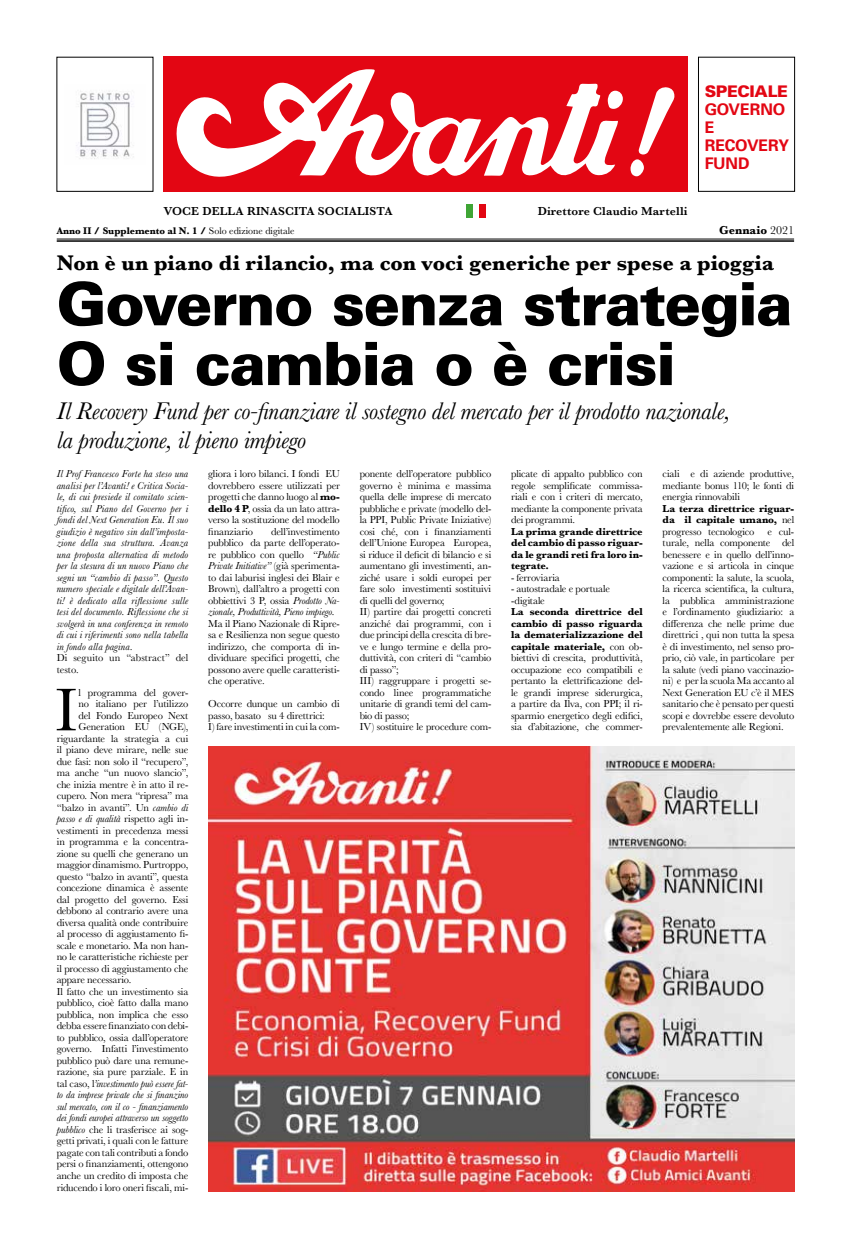
<style>
.page{position:relative;width:851px;height:1248px;background:#fff}
.page>*{position:absolute;margin:0;border:0;box-sizing:border-box;transform-origin:0 0}
.t1{font:62.6px "Baskerville";color:#000}
.t2{font:900 59.7px/59.7px "Univers";letter-spacing:-.025em;color:#000}
.t3{font:italic 25px/29px "Baskerville";letter-spacing:-.01em;color:#000}
.t4{font:700 22px "Baskerville";letter-spacing:-.005em;color:#000}
.t5{font:700 16px/18px "Univers";letter-spacing:-.01em;color:#e30613}
.t6{font:900 16px "Univers";letter-spacing:-.02em;color:#e30613}
.t7{font:600 12px "Baskerville";letter-spacing:.01em;color:#000}
.t8{font:700 12px "Baskerville";color:#000}
.t9{font:10.5px/11.5px "Baskerville";letter-spacing:-.015em;color:#000;text-align:justify}
.t10{font:italic 10.5px/11.5px "Baskerville";letter-spacing:-.005em;color:#000;text-align:justify}
.t11{font:700 10.5px/11.5px "Baskerville";letter-spacing:-.01em;color:#000;text-align:justify}
.t12{font:10.5px/11.5px "Baskerville";letter-spacing:.005em;color:#000}
.t13{font:700 10px "Baskerville";color:#000}
.s1{font-weight:400}
.s2{font-style:italic}
.s3{font-style:normal}
.s4{font-weight:700}
</style>
<div class="page">
<div style="left:163px;top:57px;width:524px;height:135px;background:#e30613"></div>
<svg style="left:176px;top:69px;width:498px;height:108px"></svg>
<hr style="left:57px;top:239px;width:737px;height:1px;background:#000">
<hr style="left:57px;top:240px;width:737px;height:2px;background:#000">
<div style="left:466px;top:204px;width:7px;height:13px;background:#3fa535"></div>
<div style="left:479px;top:204px;width:7px;height:13px;background:#e20612"></div>
<img style="left:76px;top:91px;width:58px;height:68px">
<img style="left:208px;top:746px;width:586px;height:445px">
<p class="t7" style="left:163px;top:203px;width:231px">VOCE DELLA RINASCITA SOCIALISTA</p>
<p class="t7" style="left:537px;top:203px;width:151px">Direttore Claudio Martelli</p>
<h3 class="t6" style="left:704px;top:81px;width:85px">SPECIALE</h3>
<h3 class="t5" style="left:704px;top:100px;width:86px">GOVERNO<br>E<br>RECOVERY<br>FUND</h3>
<p class="t13" style="left:57px;top:223px;width:239px">Anno II / Supplemento al N. 1 / <span class="s1">Solo edizione digitale</span></p>
<p class="t8" style="left:719px;top:221px;width:76px">Gennaio <span class="s1">2021</span></p>
<h3 class="t4" style="left:57px;top:247px;width:719px">Non è un piano di rilancio, ma con voci generiche per spese a pioggia</h3>
<h2 class="t2" style="left:57px;top:274px;width:737px">Governo senza strategia<br>O si cambia o è crisi</h2>
<h3 class="t3" style="left:57px;top:396px;width:675px">Il Recovery Fund per co-finanziare il sostegno del mercato per il prodotto nazionale, la produzione, il pieno impiego</h3>
<p class="t10" style="left:57px;top:468px;width:133px">Il Prof Francesco Forte ha steso una analisi per l’Avanti! e Critica Socia&shy;le, di cui presiede il comitato scien&shy;tifico, sul Piano del Governo per i fondi del Next Generation Eu. Il suo giudizio è negativo sin dall’imposta&shy;zione della sua struttura. Avanza una proposta alternativa di metodo per la stesura di un nuovo Piano che segni un “cambio di passo”. Questo numero speciale e digitale dell’Avan&shy;ti! è dedicato alla riflessione sulle tesi del documento. Riflessione che si svolgerà in una conferenza in remoto di cui i riferimenti sono nella tabella in fondo alla pagina.</p>
<p class="t12" style="left:57px;top:652px;width:133px">Di seguito un “abstract” del testo.</p>
<h1 class="t1" style="left:55px;top:670px;width:24px">I</h1>
<p class="t9" style="left:78px;top:686px;width:111px">l programma del gover-</p>
<p class="t9" style="left:78px;top:698px;width:111px">no italiano per l’utilizzo</p>
<p class="t9" style="left:78px;top:709px;width:111px">del Fondo Europeo Next</p>
<p class="t9" style="left:78px;top:721px;width:111px">Generation EU (NGE),</p>
<p class="t9" style="left:57px;top:732px;width:133px">riguardante la strategia a cui</p>
<p class="t9" style="left:57px;top:744px;width:133px">il piano deve mirare, nelle sue</p>
<p class="t9" style="left:57px;top:755px;width:133px">due fasi: non solo il “recupero”,</p>
<p class="t9" style="left:57px;top:767px;width:133px">ma anche “un nuovo slancio”,</p>
<p class="t9" style="left:57px;top:778px;width:133px">che inizia mentre è in atto il re-</p>
<p class="t9" style="left:57px;top:790px;width:133px">cupero. Non mera “ripresa” ma</p>
<p class="t9" style="left:57px;top:801px;width:133px">“balzo in avanti”. Un <span class="s2">cambio di</span></p>
<p class="t10" style="left:57px;top:813px;width:133px">passo e di qualità <span class="s3">rispetto agli in-</span></p>
<p class="t9" style="left:57px;top:824px;width:133px">vestimenti in precedenza messi</p>
<p class="t9" style="left:57px;top:836px;width:133px">in programma e la concentra-</p>
<p class="t9" style="left:57px;top:847px;width:133px">zione su quelli che generano un</p>
<p class="t9" style="left:57px;top:859px;width:133px">maggior dinamismo. Purtroppo,</p>
<p class="t9" style="left:57px;top:870px;width:133px">questo “balzo in avanti”, questa</p>
<p class="t9" style="left:57px;top:882px;width:133px">concezione dinamica è assente</p>
<p class="t9" style="left:57px;top:893px;width:133px">dal progetto del governo. Essi</p>
<p class="t9" style="left:57px;top:905px;width:133px">debbono al contrario avere una</p>
<p class="t9" style="left:57px;top:916px;width:133px">diversa qualità onde contribuire</p>
<p class="t9" style="left:57px;top:928px;width:133px">al processo di aggiustamento fi-</p>
<p class="t9" style="left:57px;top:939px;width:133px">scale e monetario. Ma non han-</p>
<p class="t9" style="left:57px;top:951px;width:133px">no le caratteristiche richieste per</p>
<p class="t9" style="left:57px;top:962px;width:133px">il processo di aggiustamento che</p>
<p class="t9" style="left:57px;top:974px;width:76px">appare necessario.</p>
<p class="t9" style="left:57px;top:985px;width:133px">Il fatto che un investimento sia</p>
<p class="t9" style="left:57px;top:997px;width:133px">pubblico, cioè fatto dalla mano</p>
<p class="t9" style="left:57px;top:1008px;width:133px">pubblica, non implica che esso</p>
<p class="t9" style="left:57px;top:1020px;width:133px">debba essere finanziato con debi-</p>
<p class="t9" style="left:57px;top:1031px;width:133px">to pubblico, ossia dall’operatore</p>
<p class="t9" style="left:57px;top:1043px;width:133px">governo. Infatti l’investimento</p>
<p class="t9" style="left:57px;top:1054px;width:133px">pubblico può dare una remune-</p>
<p class="t9" style="left:57px;top:1066px;width:133px">razione, sia pure parziale. E in</p>
<p class="t10" style="left:57px;top:1077px;width:133px"><span class="s3">tal caso, l</span>’investimento può essere fat-</p>
<p class="t10" style="left:57px;top:1089px;width:133px">to da imprese private che si finanzino</p>
<p class="t10" style="left:57px;top:1100px;width:133px">sul mercato, con il co - finanziamento</p>
<p class="t10" style="left:57px;top:1112px;width:133px">dei fondi europei attraverso un soggetto</p>
<p class="t9" style="left:57px;top:1123px;width:133px"><span class="s2">pubblico</span> che li trasferisce ai sog-</p>
<p class="t9" style="left:57px;top:1135px;width:133px">getti privati, i quali con le fatture</p>
<p class="t9" style="left:57px;top:1146px;width:133px">pagate con tali contributi a fondo</p>
<p class="t9" style="left:57px;top:1158px;width:133px">persi o finanziamenti, ottengono</p>
<p class="t9" style="left:57px;top:1169px;width:133px">anche un credito di imposta che</p>
<p class="t9" style="left:57px;top:1181px;width:133px">riducendo i loro oneri fiscali, mi-</p>
<p class="t9" style="left:208px;top:468px;width:133px">gliora i loro bilanci. I fondi EU dovrebbero essere utilizzati per progetti che danno luogo al <span class="s4">mo&shy;dello 4 P</span>, ossia da un lato attra&shy;verso la sostituzione del modello finanziario</p>
<p class="t9" style="left:208px;top:525px;width:133px;text-align:left;text-indent:63px">dell’investimento pubblico da parte dell’operato&shy;re pubblico con quello <span class="s2">“Public<br>Private Initiative”</span> (già sperimenta&shy;to dai laburisi inglesi dei Blair e<br>Brown), dall’altro a progetti con obbiettivi 3 P, ossia <span class="s2">Prodotto Na&shy;zionale, Produttività, Pieno impiego</span>.<br>Ma il Piano Nazionale di Ripre&shy;sa e Resilienza non segue questo indirizzo, che comporta di in&shy;dividuare specifici progetti, che possono avere quelle caratteristi&shy;che operative.</p>
<p class="t9" style="left:208px;top:698px;width:133px;text-align:left">Occorre dunque un cambio di passo, basato su 4 direttrici:<br>I) fare investimenti in cui la com-</p>
<p class="t9" style="left:359px;top:468px;width:133px;text-align:left">ponente dell’operatore pubblico governo è minima e massima quella delle imprese di mercato pubbliche e private (modello del&shy;la PPI, Public Private Iniziative) cosi ché, con i finanziamenti dell’Unione Europea Europea, si riduce il deficit di bilancio e si aumentano gli investimenti, an&shy;ziché usare i soldi europei per fare solo investimenti sostituivi di quelli del governo;<br>II) partire dai progetti concreti anziché dai programmi, con i due principi della crescita di bre&shy;ve e lungo termine e della pro&shy;duttività, con criteri di “cambio di passo”;<br>III) raggruppare i progetti se&shy;condo linee programmatiche unitarie di grandi temi del cam&shy;bio di passo;<br>IV) sostituire le procedure com-</p>
<p class="t9" style="left:511px;top:468px;width:133px">plicate di appalto pubblico con regole semplificate commissa&shy;riali e con i criteri di mercato, mediante la componente privata dei programmi.</p>
<p class="t11" style="left:511px;top:525px;width:133px">La prima grande direttrice del cambio di passo riguar&shy;da le grandi reti fra loro in&shy;tegrate.</p>
<p class="t9" style="left:511px;top:571px;width:50px">- ferroviaria</p>
<p class="t9" style="left:511px;top:583px;width:100px">- autostradale e portuale -digitale</p>
<p class="t9" style="left:511px;top:606px;width:133px"><span class="s4">La seconda direttrice del cambio di passo riguarda la dematerializzazione del capitale materiale,</span> con ob&shy;biettivi di crescita, produttività, occupazione eco compatibili e pertanto la elettrificazione del&shy;le grandi imprese siderurgica, a partire da Ilva, con PPI; il ri&shy;sparmio energetico degli edifici, sia d’abitazione, che commer-</p>
<p class="t9" style="left:662px;top:468px;width:133px">ciali e di aziende produttive, mediante bonus 110; le fonti di energia rinnovabili</p>
<p class="t11" style="left:662px;top:502px;width:133px">La terza direttrice riguar&shy;da il capitale umano, <span class="s1">nel progresso tecnologico</span></p>
<p class="t9" style="left:662px;top:525px;width:133px;text-indent:105px">e cul&shy;turale, nella componente del benessere e in quello dell’inno&shy;vazione e si articola in cinque componenti: la salute, la scuola, la ricerca scientifica, la cultura, la pubblica amministrazione e l’ordinamento giudiziario: a differenza che nelle prime due direttrici , qui non tutta la spesa è di investimento, nel senso pro&shy;prio, ciò vale, in particolare per la salute (vedi piano vaccinazio&shy;ni) e per la scuola Ma accanto al Next Generation EU c’è il MES sanitario che è pensato per questi scopi e dovrebbe essere devoluto prevalentemente alle Regioni.</p>
</div>
